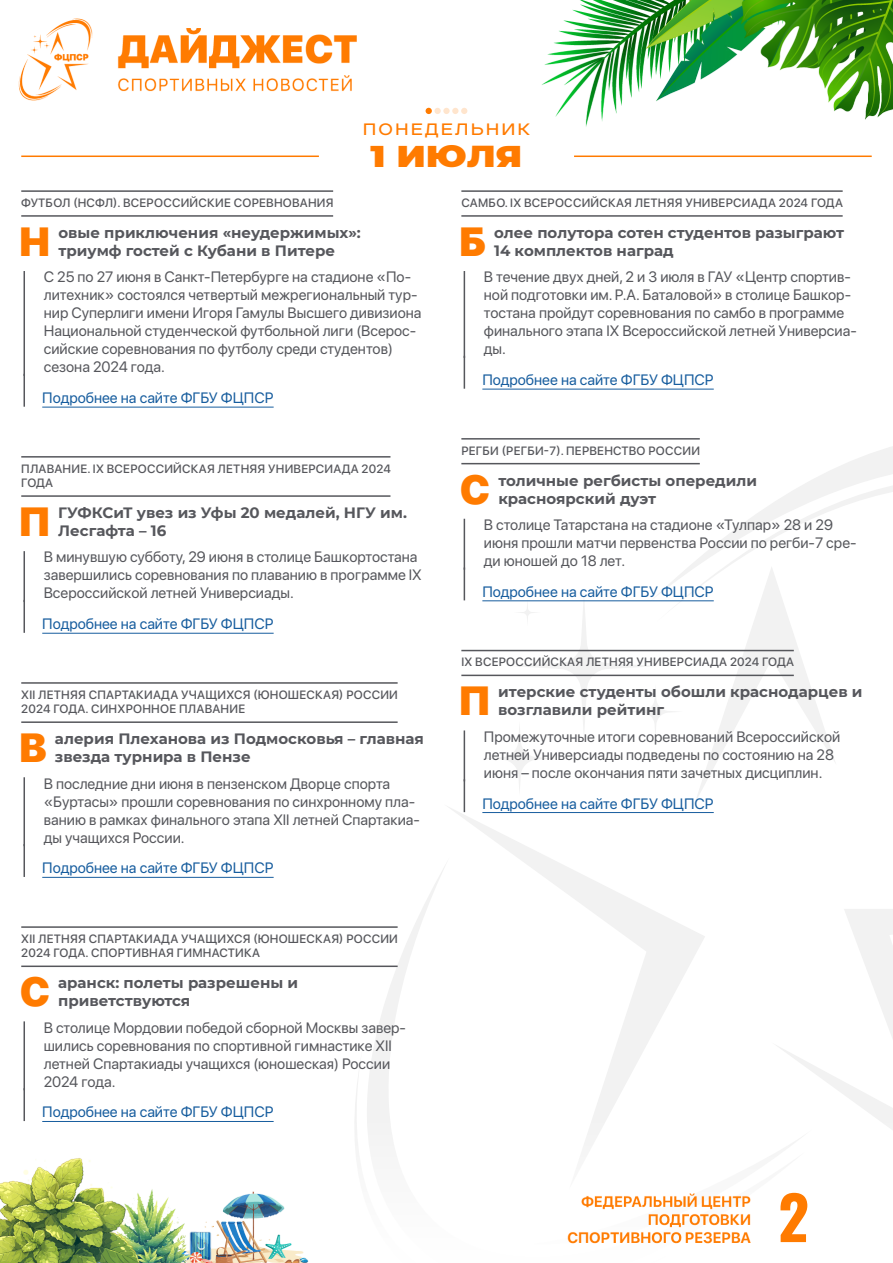
<style>
.page{position:relative;width:893px;height:1263px;background:#fff}
.page>*{position:absolute;margin:0;border:0;box-sizing:border-box;transform-origin:0 0}
.t1{font:700 60px "Oswald";color:#ff7b00}
.Заголовок_1{font:900 40.5px "SF Pro Display";color:#ff7b00}
.t2{font:900 30px "Montserrat";color:#ff7b00;scale:1.2 1}
.t3{font:500 16.5px "Steppe";letter-spacing:.08em;color:#ff7b00;scale:1.09 1}
.Текст{font:15px/18px "SF Pro Display";color:#56575c}
.Заголовок_1-2{font:700 15px/18px "Montserrat";color:#56575c}
.Гиперссылка{font:15px "SF Pro Display";color:#175d9e}
.Подзаголовок{font:italic 500 12px/14.4px "SF Pro Display";letter-spacing:.02em;color:#56575c}
</style>
<div class="page">
<img style="left:0;top:0;width:893px;height:1263px">
<hr style="left:21px;top:156px;width:298px;height:1px;background:#ff7b00">
<hr style="left:574px;top:156px;width:298px;height:1px;background:#ff7b00">
<svg style="left:426px;top:108px;width:6px;height:6px"></svg>
<div style="left:434px;top:108px;width:7px;height:6px;background:#ffe5cd;border-radius:50%"></div>
<div style="left:443px;top:108px;width:7px;height:6px;background:#ffe5cd;border-radius:50%"></div>
<svg style="left:452px;top:108px;width:15px;height:6px"></svg>
<hr style="left:21px;top:215px;width:312px;height:2px;background:#56575c">
<hr style="left:21px;top:190px;width:312px;height:2px;background:#56575c">
<hr style="left:24px;top:271px;width:1px;height:105px;background:#56575c">
<hr style="left:24px;top:374px;width:1px;height:33px;background:#56575c">
<hr style="left:42px;top:407px;width:232px;height:1px;background:#175d9e">
<hr style="left:21px;top:495px;width:369px;height:2px;background:#56575c">
<hr style="left:21px;top:456px;width:369px;height:2px;background:#56575c">
<hr style="left:24px;top:551px;width:1px;height:51px;background:#56575c">
<hr style="left:24px;top:600px;width:1px;height:33px;background:#56575c">
<hr style="left:42px;top:633px;width:232px;height:1px;background:#175d9e">
<hr style="left:21px;top:721px;width:377px;height:2px;background:#56575c">
<hr style="left:21px;top:682px;width:377px;height:2px;background:#56575c">
<hr style="left:24px;top:777px;width:1px;height:69px;background:#56575c">
<hr style="left:24px;top:844px;width:1px;height:33px;background:#56575c">
<hr style="left:42px;top:877px;width:232px;height:1px;background:#175d9e">
<hr style="left:21px;top:965px;width:377px;height:2px;background:#56575c">
<hr style="left:21px;top:926px;width:377px;height:2px;background:#56575c">
<hr style="left:24px;top:1021px;width:1px;height:69px;background:#56575c">
<hr style="left:24px;top:1088px;width:1px;height:33px;background:#56575c">
<hr style="left:42px;top:1121px;width:232px;height:1px;background:#175d9e">
<hr style="left:461px;top:215px;width:382px;height:2px;background:#56575c">
<hr style="left:461px;top:190px;width:382px;height:2px;background:#56575c">
<hr style="left:464px;top:271px;width:1px;height:87px;background:#56575c">
<hr style="left:464px;top:356px;width:1px;height:33px;background:#56575c">
<hr style="left:482px;top:389px;width:232px;height:1px;background:#175d9e">
<hr style="left:461px;top:463px;width:239px;height:1px;background:#56575c">
<hr style="left:461px;top:438px;width:239px;height:2px;background:#56575c">
<hr style="left:464px;top:519px;width:1px;height:51px;background:#56575c">
<hr style="left:464px;top:567px;width:1px;height:33px;background:#56575c">
<hr style="left:482px;top:600px;width:232px;height:1px;background:#175d9e">
<hr style="left:461px;top:675px;width:333px;height:1px;background:#56575c">
<hr style="left:461px;top:650px;width:333px;height:1px;background:#56575c">
<hr style="left:464px;top:730px;width:1px;height:51px;background:#56575c">
<hr style="left:464px;top:779px;width:1px;height:33px;background:#56575c">
<hr style="left:482px;top:812px;width:232px;height:1px;background:#175d9e">
<p class="t3" style="left:362px;top:119px;width:156px">ПОНЕДЕЛЬНИК</p>
<h3 class="t2" style="left:371px;top:134px;width:128px">1 ИЮЛЯ</h3>
<p class="Подзаголовок" style="left:21px;top:195px;width:314px">ФУТБОЛ (НСФЛ). ВСЕРОССИЙСКИЕ СОРЕВНОВАНИЯ</p>
<p class="Заголовок_1" style="left:19px;top:212px;width:33px">Н</p>
<p class="Заголовок_1-2" style="left:58px;top:223px;width:304px">овые приключения «неудержимых»: триумф гостей с Кубани в Питере</p>
<p class="Текст" style="left:44px;top:267px;width:379px">С 25 по 27 июня в Санкт-Петербурге на стадионе «По&shy;литехник» состоялся четвертый межрегиональный тур&shy;нир Суперлиги имени Игоря Гамулы Высшего дивизиона Национальной студенческой футбольной лиги (Всерос&shy;сийские соревнования по футболу среди студентов) сезона 2024 года.</p>
<p class="Гиперссылка" style="left:42px;top:387px;width:233px">Подробнее на сайте ФГБУ ФЦПСР</p>
<p class="Подзаголовок" style="left:21px;top:461px;width:371px">ПЛАВАНИЕ. IX ВСЕРОССИЙСКАЯ ЛЕТНЯЯ УНИВЕРСИАДА 2024<br>ГОДА</p>
<p class="Заголовок_1" style="left:19px;top:492px;width:33px">П</p>
<p class="Заголовок_1-2" style="left:58px;top:503px;width:350px">ГУФКСиТ увез из Уфы 20 медалей, НГУ им.<br>Лесгафта – 16</p>
<p class="Текст" style="left:44px;top:547px;width:380px">В минувшую субботу, 29 июня в столице Башкортостана завершились соревнования по плаванию в программе IX<br>Всероссийской летней Универсиады.</p>
<p class="Гиперссылка" style="left:42px;top:613px;width:233px">Подробнее на сайте ФГБУ ФЦПСР</p>
<p class="Подзаголовок" style="left:21px;top:687px;width:378px">XII ЛЕТНЯЯ СПАРТАКИАДА УЧАЩИХСЯ (ЮНОШЕСКАЯ) РОССИИ<br>2024 ГОДА. СИНХРОННОЕ ПЛАВАНИЕ</p>
<p class="Заголовок_1" style="left:19px;top:718px;width:29px">В</p>
<p class="Заголовок_1-2" style="left:55px;top:729px;width:371px">алерия Плеханова из Подмосковья – главная звезда турнира в Пензе</p>
<p class="Текст" style="left:44px;top:773px;width:378px">В последние дни июня в пензенском Дворце спорта «Буртасы» прошли соревнования по синхронному пла&shy;ванию в рамках финального этапа XII летней Спартакиа&shy;ды учащихся России.</p>
<p class="Гиперссылка" style="left:42px;top:857px;width:233px">Подробнее на сайте ФГБУ ФЦПСР</p>
<p class="Подзаголовок" style="left:21px;top:931px;width:378px">XII ЛЕТНЯЯ СПАРТАКИАДА УЧАЩИХСЯ (ЮНОШЕСКАЯ) РОССИИ<br>2024 ГОДА. СПОРТИВНАЯ ГИМНАСТИКА</p>
<p class="Заголовок_1" style="left:20px;top:962px;width:32px">С</p>
<p class="Заголовок_1-2" style="left:58px;top:973px;width:241px">аранск: полеты разрешены и приветствуются</p>
<p class="Текст" style="left:44px;top:1017px;width:364px">В столице Мордовии победой сборной Москвы завер&shy;шились соревнования по спортивной гимнастике XII летней Спартакиады учащихся (юношеская) России 2024 года.</p>
<p class="Гиперссылка" style="left:42px;top:1101px;width:233px">Подробнее на сайте ФГБУ ФЦПСР</p>
<p class="Подзаголовок" style="left:461px;top:195px;width:383px">САМБО. IX ВСЕРОССИЙСКАЯ ЛЕТНЯЯ УНИВЕРСИАДА 2024 ГОДА</p>
<p class="Заголовок_1" style="left:459px;top:212px;width:28px">Б</p>
<p class="Заголовок_1-2" style="left:494px;top:223px;width:351px">олее полутора сотен студентов разыграют<br>14 комплектов наград</p>
<p class="Текст" style="left:484px;top:267px;width:374px">В течение двух дней, 2 и 3 июля в ГАУ «Центр спортив&shy;ной подготовки им. Р.А. Баталовой» в столице Башкор&shy;тостана пройдут соревнования по самбо в программе финального этапа IX Всероссийской летней Универсиа&shy;ды.</p>
<p class="Гиперссылка" style="left:482px;top:369px;width:233px">Подробнее на сайте ФГБУ ФЦПСР</p>
<p class="Подзаголовок" style="left:461px;top:443px;width:240px">РЕГБИ (РЕГБИ-7). ПЕРВЕНСТВО РОССИИ</p>
<p class="Заголовок_1" style="left:460px;top:459px;width:32px">С</p>
<p class="Заголовок_1-2" style="left:498px;top:470px;width:260px">толичные регбисты опередили красноярский дуэт</p>
<p class="Текст" style="left:484px;top:515px;width:374px">В столице Татарстана на стадионе «Тулпар» 28 и 29 июня прошли матчи первенства России по регби-7 сре&shy;ди юношей до 18 лет.</p>
<p class="Гиперссылка" style="left:482px;top:581px;width:233px">Подробнее на сайте ФГБУ ФЦПСР</p>
<p class="Подзаголовок" style="left:461px;top:654px;width:334px">IX ВСЕРОССИЙСКАЯ ЛЕТНЯЯ УНИВЕРСИАДА 2024 ГОДА</p>
<p class="Заголовок_1" style="left:459px;top:671px;width:33px">П</p>
<p class="Заголовок_1-2" style="left:498px;top:682px;width:366px">итерские студенты обошли краснодарцев и возглавили рейтинг</p>
<p class="Текст" style="left:484px;top:726px;width:358px">Промежуточные итоги соревнований Всероссийской летней Универсиады подведены по состоянию на 28 июня – после окончания пяти зачетных дисциплин.</p>
<p class="Гиперссылка" style="left:482px;top:792px;width:233px">Подробнее на сайте ФГБУ ФЦПСР</p>
<h1 class="t1" style="left:778px;top:1186px;width:32px">2</h1>
</div>
